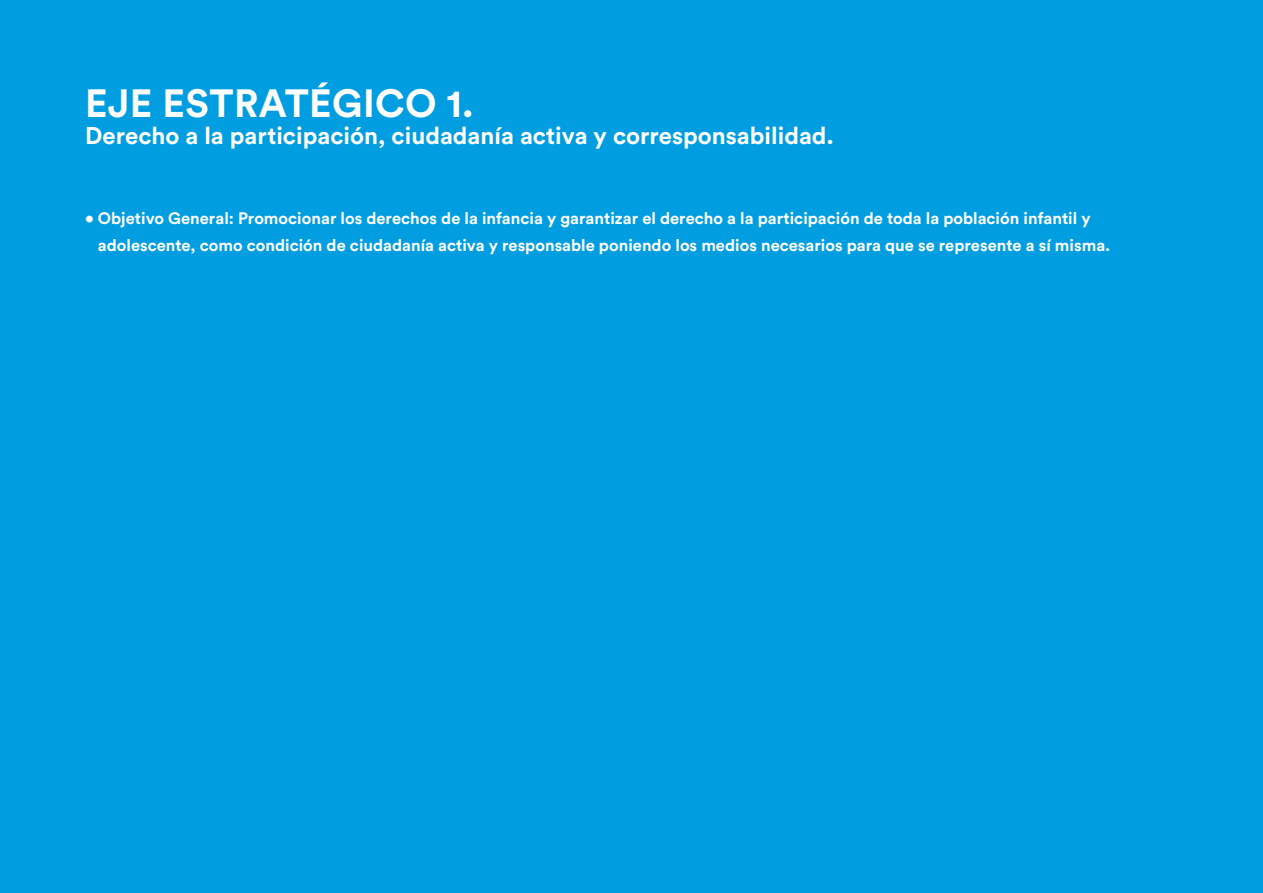
<style>
.page{position:relative;width:1263px;height:893px;background:#009ee0}
.page>*{position:absolute;margin:0;border:0;box-sizing:border-box;transform-origin:0 0}
.t1{font:700 39px "Circular Std";letter-spacing:.01em;color:#fff}
.t2{font:700 24px "Circular Std";color:#fff}
.t3{font:700 16.5px/27px "Circular Std";color:#fff}
</style>
<div class="page">
<h1 class="t1" style="left:85px;top:78px;width:390px">EJE ESTRATÉG ICO 1.</h1>
<h2 class="t2" style="left:85px;top:120px;width:750px">Derecho a la participación, ciudadanía activa y corresponsabilidad.</h2>
<p class="t3" style="left:98px;top:205px;width:1014px;text-indent:-13px">• Objetivo General: Promocionar los derechos de la infancia y garantizar el derecho a la participación de toda la población infantil y adolescente, como condición de ciudadanía activa y responsable poniendo los medios necesarios para que se represente a sí misma.</p>
</div>
